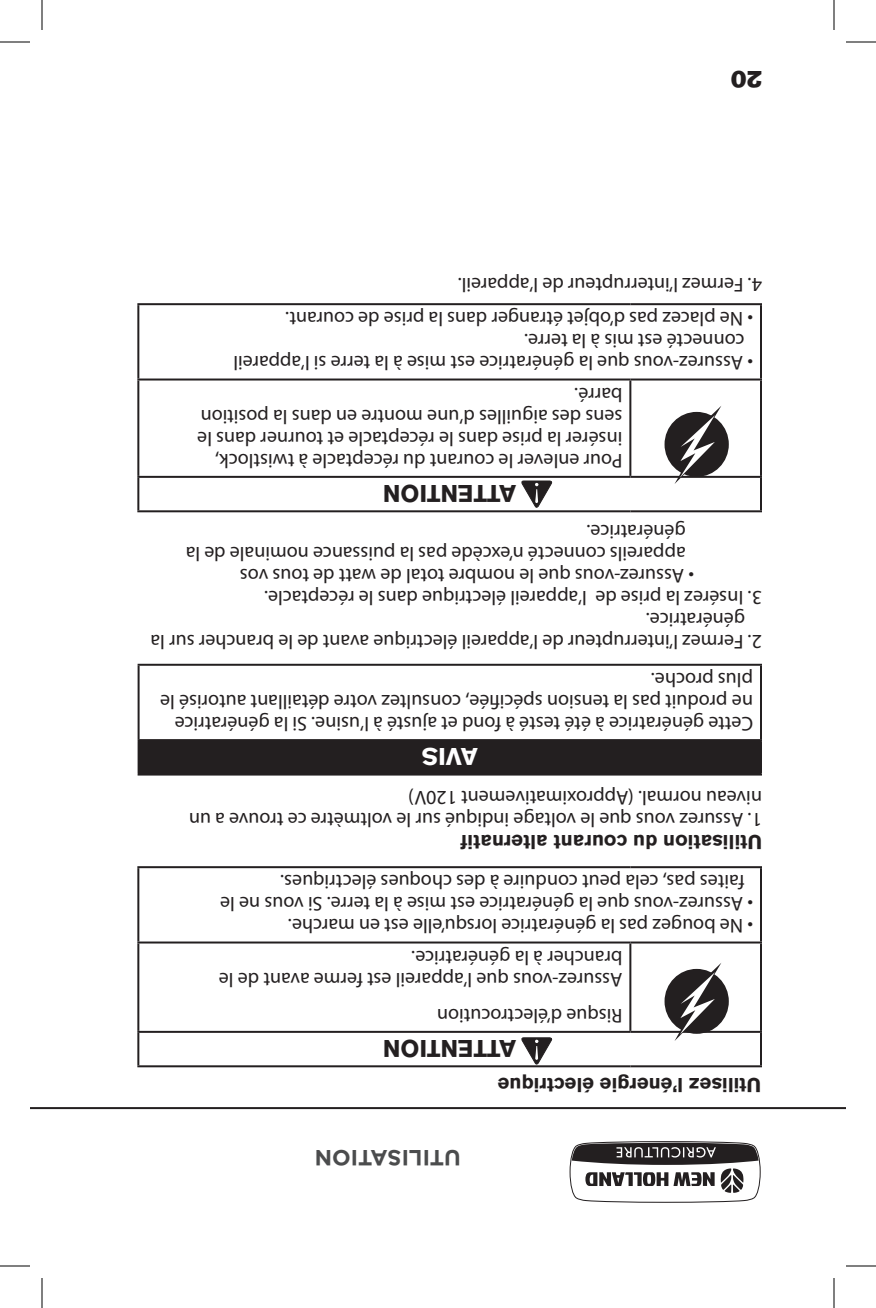
<style>
.page{position:relative;width:876px;height:1308px;background:#fff}
.page>*{position:absolute;margin:0;border:0;box-sizing:border-box;transform-origin:0 0}
.t1{font:700 24px "Akzidenz Grotesk BQ";color:#231f20}
.t2{font:700 24px "Akzidenz Grotesk BQ";color:#fff}
.t3{font:24px "Akzidenz Grotesk BQ Super";color:#231f20}
.t4{font:700 22px "Gotham";color:#4b4c4d}
.t5{font:20px/22px "Myriad Pro";color:#231f20}
.t6{font:700 20px "Akzidenz Grotesk BQ";color:#231f20}
</style>
<div class="page">
<svg style="left:30px;top:1107px;width:816px;height:3px;background:#6b6969"></svg>
<svg style="left:569px;top:1141px;width:192px;height:62px"></svg>
<hr style="left:760px;top:944px;width:2px;height:87px;background:#231f20">
<hr style="left:629px;top:944px;width:2px;height:87px;background:#231f20">
<hr style="left:137px;top:944px;width:2px;height:87px;background:#231f20">
<hr style="left:630px;top:942px;width:132px;height:2px;background:#231f20">
<hr style="left:760px;top:868px;width:2px;height:74px;background:#231f20">
<hr style="left:137px;top:942px;width:493px;height:2px;background:#231f20">
<hr style="left:137px;top:868px;width:2px;height:74px;background:#231f20">
<hr style="left:630px;top:866px;width:132px;height:2px;background:#231f20">
<hr style="left:137px;top:866px;width:493px;height:2px;background:#231f20">
<hr style="left:630px;top:1065px;width:132px;height:2px;background:#231f20">
<hr style="left:760px;top:1033px;width:2px;height:32px;background:#231f20">
<hr style="left:137px;top:1065px;width:493px;height:2px;background:#231f20">
<hr style="left:137px;top:1033px;width:2px;height:32px;background:#231f20">
<hr style="left:630px;top:1031px;width:132px;height:2px;background:#231f20">
<hr style="left:137px;top:1031px;width:493px;height:2px;background:#231f20">
<hr style="left:760px;top:381px;width:2px;height:95px;background:#231f20">
<hr style="left:629px;top:381px;width:2px;height:95px;background:#231f20">
<hr style="left:137px;top:381px;width:2px;height:95px;background:#231f20">
<hr style="left:630px;top:379px;width:132px;height:2px;background:#231f20">
<hr style="left:760px;top:305px;width:2px;height:74px;background:#231f20">
<hr style="left:137px;top:379px;width:493px;height:2px;background:#231f20">
<hr style="left:137px;top:305px;width:2px;height:74px;background:#231f20">
<hr style="left:630px;top:303px;width:132px;height:2px;background:#231f20">
<hr style="left:137px;top:303px;width:493px;height:2px;background:#231f20">
<hr style="left:630px;top:510px;width:132px;height:2px;background:#231f20">
<hr style="left:760px;top:478px;width:2px;height:32px;background:#231f20">
<hr style="left:137px;top:510px;width:493px;height:2px;background:#231f20">
<hr style="left:137px;top:478px;width:2px;height:32px;background:#231f20">
<hr style="left:630px;top:476px;width:132px;height:2px;background:#231f20">
<hr style="left:137px;top:476px;width:493px;height:2px;background:#231f20">
<div style="left:665px;top:970px;width:63px;height:63px;background:#231f20;border-radius:50%"></div>
<div style="left:665px;top:969px;width:64px;height:65px;border:2px solid #231f20;border-radius:50%"></div>
<svg style="left:672px;top:963px;width:49px;height:78px"></svg>
<div style="left:665px;top:413px;width:63px;height:63px;background:#231f20;border-radius:50%"></div>
<div style="left:665px;top:412px;width:64px;height:65px;border:2px solid #231f20;border-radius:50%"></div>
<svg style="left:672px;top:406px;width:49px;height:78px"></svg>
<div style="left:139px;top:740px;width:622px;height:35px;background:#231f20"></div>
<hr style="left:138px;top:774px;width:624px;height:2px;background:#231f20">
<hr style="left:760px;top:741px;width:2px;height:33px;background:#231f20">
<hr style="left:138px;top:741px;width:2px;height:33px;background:#231f20">
<hr style="left:138px;top:739px;width:624px;height:2px;background:#231f20">
<hr style="left:760px;top:666px;width:2px;height:73px;background:#231f20">
<hr style="left:138px;top:666px;width:2px;height:73px;background:#231f20">
<hr style="left:138px;top:664px;width:624px;height:2px;background:#231f20">
<svg style="left:521px;top:1037px;width:32px;height:29px"></svg>
<svg style="left:521px;top:481px;width:32px;height:27px"></svg>
<hr style="left:0;top:42px;width:30px;height:1px;background:#000">
<hr style="left:846px;top:42px;width:30px;height:1px;background:#000">
<hr style="left:0;top:1266px;width:30px;height:1px;background:#000">
<hr style="left:846px;top:1266px;width:30px;height:1px;background:#000">
<hr style="left:42px;top:0;width:1px;height:30px;background:#000">
<hr style="left:42px;top:1278px;width:1px;height:30px;background:#000">
<hr style="left:834px;top:0;width:1px;height:30px;background:#000">
<hr style="left:834px;top:1278px;width:1px;height:30px;background:#000">
<p class="t3" style="left:762px;top:94px;width:33px;rotate:-180deg">20</p>
<p class="t5" style="left:762px;top:296px;width:306px;rotate:-180deg">4. Fermez l’interrupteur de l’appareil.</p>
<p class="t5" style="left:753px;top:330px;width:469px;rotate:-180deg">• Ne placez pas d’objet étranger dans la prise de courant.</p>
<p class="t5" style="left:745px;top:352px;width:222px;rotate:-180deg">connecté est mis à la terre.</p>
<p class="t5" style="left:753px;top:374px;width:521px;rotate:-180deg">• Assurez-vous que la génératrice est mise à la terre si l’appareil</p>
<p class="t5" style="left:622px;top:450px;width:427px;rotate:-180deg">insérer la prise dans le réceptacle et tourner dans le sens des aiguilles d’une montre en dans la position barré.</p>
<p class="t5" style="left:622px;top:472px;width:409px;rotate:-180deg">Pour enlever le courant du réceptacle à twistlock,</p>
<p class="t1" style="left:516px;top:507px;width:135px;rotate:-180deg">ATTENTION</p>
<p class="t5" style="left:686px;top:543px;width:100px;rotate:-180deg">génératrice.</p>
<p class="t5" style="left:686px;top:565px;width:501px;rotate:-180deg">appareils connecté n’excède pas la puissance nominale de la</p>
<p class="t5" style="left:694px;top:587px;width:456px;rotate:-180deg">• Assurez-vous que le nombre total de watt de tous vos</p>
<p class="t5" style="left:762px;top:609px;width:499px;rotate:-180deg">3. Insérez la prise de l’appareil électrique dans le réceptacle.</p>
<p class="t5" style="left:745px;top:631px;width:100px;rotate:-180deg">génératrice.</p>
<p class="t5" style="left:762px;top:653px;width:613px;rotate:-180deg">2. Fermez l’interrupteur de l’appareil électrique avant de le brancher sur la</p>
<p class="t5" style="left:753px;top:735px;width:594px;rotate:-180deg">Cette génératrice à été testé à fond et ajusté à l’usine. Si la génératrice ne produit pas la tension spécifiée, consultez votre détaillant autorisé le plus proche.</p>
<p class="t2" style="left:478px;top:770px;width:58px;rotate:-180deg">AVIS</p>
<p class="t5" style="left:762px;top:831px;width:575px;rotate:-180deg">1. Assurez vous que le voltage indiqué sur le voltmètre ce trouve a un niveau normal. (Approximativement 120V)</p>
<p class="t6" style="left:762px;top:854px;width:303px;rotate:-180deg">Utilisation du courant alternatif</p>
<p class="t5" style="left:745px;top:893px;width:466px;rotate:-180deg">faites pas, cela peut conduire à des choques électriques.</p>
<p class="t5" style="left:753px;top:915px;width:534px;rotate:-180deg">• Assurez-vous que la génératrice est mise à la terre. Si vous ne le</p>
<p class="t5" style="left:753px;top:937px;width:466px;rotate:-180deg">• Ne bougez pas la génératrice lorsqu’elle est en marche.</p>
<p class="t5" style="left:622px;top:991px;width:405px;rotate:-180deg">Assurez-vous que l’appareil est ferme avant de le brancher à la génératrice.</p>
<p class="t5" style="left:622px;top:1027px;width:187px;rotate:-180deg">Risque d’électrocution</p>
<p class="t1" style="left:516px;top:1062px;width:135px;rotate:-180deg">ATTENTION</p>
<p class="t4" style="left:461px;top:1173px;width:148px;rotate:-180deg">UTILISATION</p>
<p class="t6" style="left:761px;top:1097px;width:265px;rotate:-180deg">Utilisez l’énergie électrique</p>
</div>
